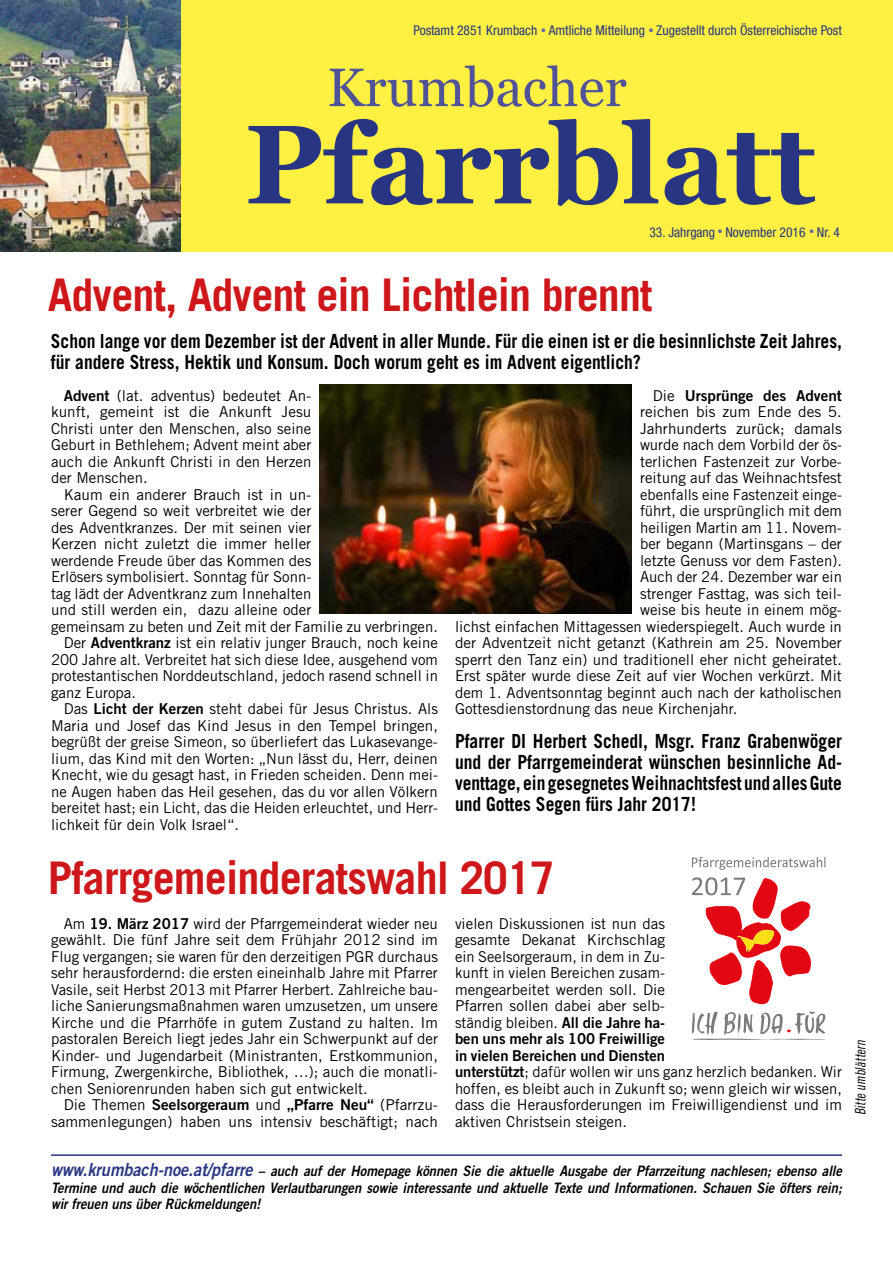
<style>
.page{position:relative;width:893px;height:1263px;background:#fff}
.page>*{position:absolute;margin:0;border:0;box-sizing:border-box;transform-origin:0 0}
.t1{font:700 45px "Trade Gothic";letter-spacing:-.02em;color:#cd171a}
.t2{font:700 19.5px/21px "Trade Gothic";color:#000;text-align:justify;scale:.9 1}
.t3{font:15px/16.5px "Trade Gothic";color:#000;text-align:justify}
.t4{font:15px/16.5px "Trade Gothic Bold Two";color:#000}
.t5{font:italic 14.4px/16.5px "Trade Gothic Bold Two";color:#000;text-align:justify;scale:.9 1}
.t6{font:italic 14.4px "Trade Gothic Cond Eighteen";color:#000;scale:.9 1}
.t7{font:condensed 13.5px "Helvetica Neue LT Std";color:#283583}
.s1{font-size:10.5px;color:#6565a4}
.s2{font-family:"Trade Gothic Bold Two"}
.s3{font-family:"Trade Gothic"}
.s4{font-size:18px;color:#283583}
</style>
<div class="page">
<div style="left:0;top:0;width:893px;height:252px;background:#fff042"></div>
<svg style="left:330px;top:65px;width:296px;height:43px"></svg>
<svg style="left:248px;top:119px;width:567px;height:87px"></svg>
<hr style="left:51px;top:1154px;width:791px;height:2px;background:#283583">
<img style="left:0;top:0;width:180px;height:252px">
<img style="left:320px;top:385px;width:311px;height:228px">
<svg style="left:692px;top:857px;width:133px;height:13px"></svg>
<svg style="left:692px;top:877px;width:119px;height:128px"></svg>
<svg style="left:692px;top:1011px;width:134px;height:29px"></svg>
<p class="t7" style="left:413px;top:23px;width:430px">Postamt 2851 Krumbach <span class="s1">•</span> Amtliche Mitteilung <span class="s1">•</span> Zugestellt durch Österreichische Post</p>
<p class="t7" style="left:649px;top:224px;width:192px">33. Jahrgang <span class="s1">•</span> November 2016 <span class="s1">•</span> Nr. 4</p>
<h1 class="t1" style="left:48px;top:267px;width:606px">Advent, Advent ein Lichtlein brennt</h1>
<h2 class="t2" style="left:51px;top:330px;width:880px">Schon lange vor dem Dezember ist der Advent in aller Munde. Für die einen ist er die besinnlichste Zeit Jahres, für andere Stress, Hektik und Konsum. Doch worum geht es im Advent eigentlich?</h2>
<p class="t3" style="left:51px;top:387px;width:262px;text-indent:13px"><span class="s2">Advent</span> (lat. adventus) bedeutet An&shy;kunft, gemeint ist die Ankunft Jesu Christi unter den Menschen, also seine Geburt in Bethlehem; Advent meint aber auch die Ankunft Christi in den Herzen der Menschen.</p>
<p class="t3" style="left:64px;top:486px;width:249px">Kaum ein anderer Brauch ist in un-</p>
<p class="t3" style="left:51px;top:502px;width:262px">serer Gegend so weit verbreitet wie der</p>
<p class="t3" style="left:51px;top:519px;width:262px">des Adventkranzes. Der mit seinen vier</p>
<p class="t3" style="left:51px;top:535px;width:262px">Kerzen nicht zuletzt die immer heller</p>
<p class="t3" style="left:51px;top:552px;width:262px">werdende Freude über das Kommen des</p>
<p class="t3" style="left:51px;top:568px;width:262px">Erlösers symbolisiert. Sonntag für Sonn-</p>
<p class="t3" style="left:51px;top:585px;width:262px">tag lädt der Adventkranz zum Innehalten</p>
<p class="t3" style="left:51px;top:601px;width:262px">und still werden ein, dazu alleine oder</p>
<p class="t3" style="left:51px;top:618px;width:388px">gemeinsam zu beten und Zeit mit der Familie zu verbringen.</p>
<p class="t3" style="left:64px;top:634px;width:376px">Der <span class="s2">Adventkranz</span> ist ein relativ junger Brauch, noch keine</p>
<p class="t3" style="left:51px;top:651px;width:388px">200 Jahre alt. Verbreitet hat sich diese Idee, ausgehend vom</p>
<p class="t3" style="left:51px;top:667px;width:388px">protestantischen Norddeutschland, jedoch rasend schnell in</p>
<p class="t3" style="left:51px;top:684px;width:86px">ganz Europa.</p>
<p class="t3" style="left:64px;top:700px;width:376px">Das <span class="s2">Licht der Kerzen</span> steht dabei für Jesus Christus. Als</p>
<p class="t3" style="left:51px;top:717px;width:388px">Maria und Josef das Kind Jesus in den Tempel bringen,</p>
<p class="t3" style="left:51px;top:733px;width:388px">begrüßt der greise Simeon, so überliefert das Lukasevange-</p>
<p class="t3" style="left:51px;top:750px;width:388px">lium, das Kind mit den Worten: „Nun lässt du, Herr, deinen</p>
<p class="t3" style="left:51px;top:766px;width:388px">Knecht, wie du gesagt hast, in Frieden scheiden. Denn mei-</p>
<p class="t3" style="left:51px;top:783px;width:388px">ne Augen haben das Heil gesehen, das du vor allen Völkern</p>
<p class="t3" style="left:51px;top:799px;width:388px">bereitet hast; ein Licht, das die Heiden erleuchtet, und Herr-</p>
<p class="t3" style="left:51px;top:816px;width:190px">lichkeit für dein Volk Israel“.</p>
<p class="t4" style="left:653px;top:387px;width:191px"><span class="s3">Die</span> Ursprünge des Advent</p>
<p class="t3" style="left:640px;top:403px;width:203px">reichen bis zum Ende des 5.</p>
<p class="t3" style="left:640px;top:420px;width:203px">Jahrhunderts zurück; damals</p>
<p class="t3" style="left:640px;top:436px;width:203px">wurde nach dem Vorbild der ös-</p>
<p class="t3" style="left:640px;top:453px;width:203px">terlichen Fastenzeit zur Vorbe-</p>
<p class="t3" style="left:640px;top:469px;width:203px">reitung auf das Weihnachtsfest</p>
<p class="t3" style="left:640px;top:486px;width:203px">ebenfalls eine Fastenzeit einge-</p>
<p class="t3" style="left:640px;top:502px;width:203px">führt, die ursprünglich mit dem</p>
<p class="t3" style="left:640px;top:519px;width:203px">heiligen Martin am 11. Novem-</p>
<p class="t3" style="left:640px;top:535px;width:203px">ber begann (Martinsgans – der</p>
<p class="t3" style="left:640px;top:552px;width:203px">letzte Genuss vor dem Fasten).</p>
<p class="t3" style="left:640px;top:568px;width:203px">Auch der 24. Dezember war ein</p>
<p class="t3" style="left:640px;top:585px;width:203px">strenger Fasttag, was sich teil-</p>
<p class="t3" style="left:640px;top:601px;width:203px">weise bis heute in einem mög-</p>
<p class="t3" style="left:455px;top:618px;width:388px">lichst einfachen Mittagessen wiederspiegelt. Auch wurde in</p>
<p class="t3" style="left:455px;top:634px;width:388px">der Adventzeit nicht getanzt (Kathrein am 25. November</p>
<p class="t3" style="left:455px;top:651px;width:388px">sperrt den Tanz ein) und traditionell eher nicht geheiratet.</p>
<p class="t3" style="left:455px;top:667px;width:388px">Erst später wurde diese Zeit auf vier Wochen verkürzt. Mit</p>
<p class="t3" style="left:455px;top:684px;width:388px">dem 1. Adventsonntag beginnt auch nach der katholischen</p>
<p class="t3" style="left:455px;top:700px;width:284px">Gottesdienstordnung das neue Kirchenjahr.</p>
<h2 class="t2" style="left:455px;top:730px;width:431px">Pfarrer DI Herbert Schedl, Msgr. Franz Grabenwöger und der Pfarrgemeinderat wünschen besinnliche Ad&shy;venttage, ein gesegnetes Weihnachtsfest und alles Gute und Gottes Segen fürs Jahr 2017!</h2>
<h1 class="t1" style="left:48px;top:850px;width:509px">Pfarrgemeinderatswahl 2017</h1>
<p class="t3" style="left:455px;top:915px;width:212px">vielen Diskussionen ist nun das gesamte Dekanat Kirchschlag ein Seelsorgeraum, in dem in Zu&shy;kunft in vielen Bereichen zusam&shy;mengearbeitet werden soll. Die Pfarren sollen dabei aber selb&shy;ständig bleiben. <span class="s2">All die Jahre ha-</span></p>
<p class="t4" style="left:455px;top:1030px;width:212px">ben uns mehr als 100 Freiwillige in vielen Bereichen und Diensten</p>
<p class="t3" style="left:455px;top:1063px;width:388px"><span class="s2">unterstützt</span>; dafür wollen wir uns ganz herzlich bedanken. Wir hoffen, es bleibt auch in Zukunft so; wenn gleich wir wissen, dass die Herausforderungen im Freiwilligendienst und im aktiven Christsein steigen.</p>
<p class="t3" style="left:51px;top:915px;width:388px;text-indent:13px">Am <span class="s2">19. März 2017</span> wird der Pfarrgemeinderat wieder neu gewählt. Die fünf Jahre seit dem Frühjahr 2012 sind im Flug vergangen; sie waren für den derzeitigen PGR durchaus sehr herausfordernd: die ersten eineinhalb Jahre mit Pfarrer Vasile, seit Herbst 2013 mit Pfarrer Herbert. Zahlreiche bau&shy;liche Sanierungsmaßnahmen waren umzusetzen, um unsere Kirche und die Pfarrhöfe in gutem Zustand zu halten. Im pastoralen Bereich liegt jedes Jahr ein Schwerpunkt auf der Kinder- und Jugendarbeit (Ministranten, Erstkommunion, Firmung, Zwergenkirche, Bibliothek, …); auch die monatli&shy;chen Seniorenrunden haben sich gut entwickelt.</p>
<p class="t4" style="left:64px;top:1096px;width:376px"><span class="s3">Die Themen</span> Seelsorgeraum <span class="s3">und</span> „Pfarre Neu“ <span class="s3">(Pfarrzu-</span></p>
<p class="t3" style="left:51px;top:1113px;width:388px">sammenlegungen) haben uns intensiv beschäftigt; nach</p>
<p class="t6" style="left:852px;top:1115px;width:88px;rotate:-90deg">Bitte umblättern</p>
<p class="t5" style="left:51px;top:1162px;width:880px"><span class="s4">www.krumbach-noe.at/pfarre</span> – auch auf der Homepage können Sie die aktuelle Ausgabe der Pfarrzeitung nachlesen; ebenso alle Termine und auch die wöchentlichen Verlautbarungen sowie interessante und aktuelle Texte und Informationen. Schauen Sie öfters rein; wir freuen uns über Rückmeldungen!</p>
</div>
